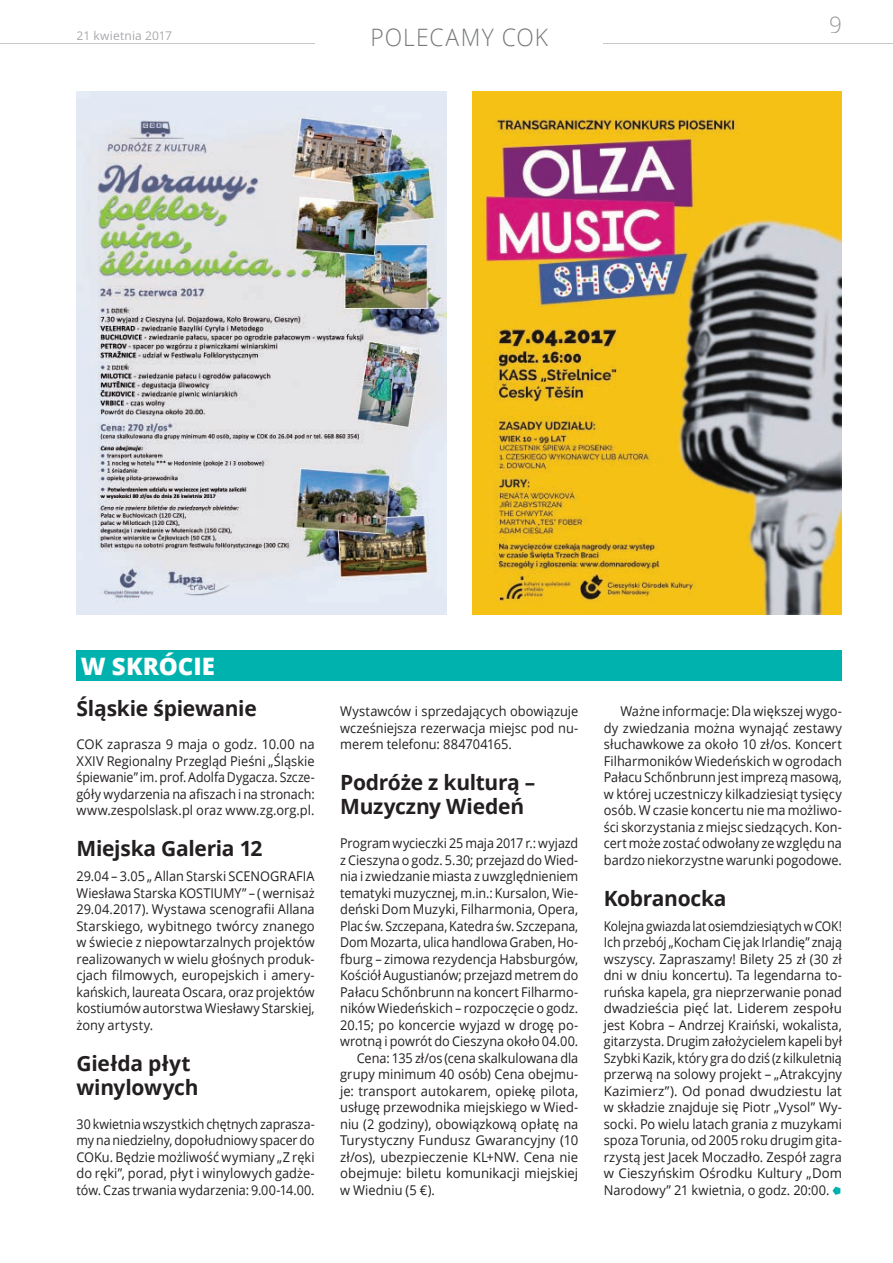
<style>
.page{position:relative;width:893px;height:1263px;background:#fff}
.page>*{position:absolute;margin:0;border:0;box-sizing:border-box;transform-origin:0 0}
.t1{font:300 24px "Open Sans";letter-spacing:.05em;color:#76787b;scale:.95 1}
.t2{font:800 24px "Open Sans";color:#fff}
.t3{font:300 22.5px "Open Sans";color:#939598}
.t4{font:700 21px/24px "Open Sans";letter-spacing:-.015em;color:#231f20}
.t5{font:13.5px/16.5px "Open Sans";color:#231f20;text-align:justify;scale:.95 1}
.t6{font:13.5px/16.5px "Open Sans";color:#231f20;text-align:justify;scale:.9 1}
.t7{font:13.5px/16.5px "Open Sans";color:#231f20;text-align:justify;scale:.94 1}
.t8{font:13.5px/16.5px "Open Sans";color:#231f20;text-align:justify}
.t9{font:13.5px/16.5px "Open Sans";color:#231f20;text-align:justify;scale:.92 1}
.t10{font:13.5px "Open Sans";color:#231f20;scale:.93 1}
.t11{font:13.5px "Open Sans";color:#231f20;scale:.96 1}
.t12{font:12px "Open Sans";letter-spacing:.015em;color:#a8a9ad}
</style>
<div class="page">
<hr style="left:604px;top:43px;width:289px;height:1px;background:#c7c8ca">
<hr style="left:0;top:43px;width:315px;height:1px;background:#c7c8ca">
<img style="left:77px;top:92px;width:369px;height:523px">
<img style="left:472px;top:92px;width:370px;height:523px">
<div style="left:77px;top:650px;width:765px;height:30px;background:#00b2ad"></div>
<svg style="left:832px;top:1187px;width:8px;height:8px"></svg>
<p class="t12" style="left:77px;top:27px;width:97px">21 kwietnia 2017</p>
<h1 class="t1" style="left:370px;top:21px;width:188px">POLECAMY COK</h1>
<h2 class="t3" style="left:829px;top:9px;width:14px">9</h2>
<h1 class="t2" style="left:81px;top:648px;width:136px">W SKRÓCIE</h1>
<h3 class="t4" style="left:77px;top:696px;width:182px">Śląskie śpiewanie</h3>
<p class="t8" style="left:77px;top:736px;width:240px">COK zaprasza 9 maja o godz. 10.00 na XXIV Regionalny Przegląd Pieśni „Śląskie śpiewanie” im. prof. Adolfa Dygacza. Szcze&shy;góły wydarzenia na afiszach i na stronach: www.zespolslask.pl oraz www.zg.org.pl.</p>
<h3 class="t4" style="left:77px;top:836px;width:188px">Miejska Galeria 12</h3>
<p class="t7" style="left:77px;top:868px;width:255px">29.04 – 3.05 „ Allan Starski SCENOGRAFIA Wiesława Starska KOSTIUMY” – ( wernisaż 29.04.2017). Wystawa scenografii Allana Starskiego, wybitnego twórcy znanego w świecie z niepowtarzalnych projektów realizowanych w wielu głośnych produk&shy;cjach filmowych, europejskich i amery&shy;kańskich, laureata Oscara, oraz projektów kostiumów autorstwa Wiesławy Starskiej, żony artysty.</p>
<h3 class="t4" style="left:77px;top:1051px;width:123px">Giełda płyt winylowych</h3>
<p class="t9" style="left:77px;top:1115px;width:260px">30 kwietnia wszystkich chętnych zaprasza&shy;my na niedzielny, dopołudniowy spacer do COKu. Będzie możliwość wymiany „Z ręki do ręki”, porad, płyt i winylowych gadże&shy;tów. Czas trwania wydarzenia: 9.00-14.00.</p>
<p class="t5" style="left:340px;top:703px;width:252px">Wystawców i sprzedających obowiązuje wcześniejsza rezerwacja miejsc pod nu&shy;merem telefonu: 884704165.</p>
<h3 class="t4" style="left:340px;top:770px;width:197px">Podróże z kulturą –<br>Muzyczny Wiedeń</h3>
<p class="t10" style="left:340px;top:834px;width:258px">Program wycieczki 25 maja 2017 r.: wyjazd</p>
<p class="t7" style="left:340px;top:851px;width:255px">z Cieszyna o godz. 5.30; przejazd do Wied-</p>
<p class="t7" style="left:340px;top:868px;width:255px">nia i zwiedzanie miasta z uwzględnieniem</p>
<p class="t10" style="left:340px;top:884px;width:258px">tematyki muzycznej, m.in.: Kursalon, Wie-</p>
<p class="t5" style="left:340px;top:901px;width:252px">deński Dom Muzyki, Filharmonia, Opera,</p>
<p class="t9" style="left:340px;top:917px;width:260px">Plac św. Szczepana, Katedra św. Szczepana,</p>
<p class="t9" style="left:340px;top:934px;width:260px">Dom Mozarta, ulica handlowa Graben, Ho-</p>
<p class="t5" style="left:340px;top:950px;width:252px">fburg – zimowa rezydencja Habsburgów,</p>
<p class="t10" style="left:340px;top:966px;width:258px">Kościół Augustianów; przejazd metrem do</p>
<p class="t5" style="left:340px;top:983px;width:252px">Pałacu Schőnbrunn na koncert Filharmo-</p>
<p class="t5" style="left:340px;top:1000px;width:252px">ników Wiedeńskich – rozpoczęcie o godz.</p>
<p class="t5" style="left:340px;top:1016px;width:252px">20.15; po koncercie wyjazd w drogę po-</p>
<p class="t7" style="left:340px;top:1033px;width:255px">wrotną i powrót do Cieszyna około 04.00.</p>
<p class="t7" style="left:357px;top:1049px;width:237px">Cena: 135 zł/os (cena skalkulowana dla</p>
<p class="t5" style="left:340px;top:1066px;width:252px">grupy minimum 40 osób) Cena obejmu-</p>
<p class="t11" style="left:340px;top:1082px;width:250px">je: transport autokarem, opiekę pilota,</p>
<p class="t5" style="left:340px;top:1099px;width:252px">usługę przewodnika miejskiego w Wied-</p>
<p class="t5" style="left:340px;top:1115px;width:252px">niu (2 godziny), obowiązkową opłatę na</p>
<p class="t8" style="left:340px;top:1132px;width:240px">Turystyczny Fundusz Gwarancyjny (10</p>
<p class="t8" style="left:340px;top:1148px;width:240px">zł/os), ubezpieczenie KL+NW. Cena nie</p>
<p class="t8" style="left:340px;top:1165px;width:240px">obejmuje: biletu komunikacji miejskiej</p>
<p class="t5" style="left:340px;top:1181px;width:101px">w Wiedniu (5 €).</p>
<p class="t5" style="left:604px;top:703px;width:252px;text-indent:16px">Ważne informacje: Dla większej wygo&shy;dy zwiedzania można wynająć zestawy słuchawkowe za około 10 zł/os. Koncert Filharmoników Wiedeńskich w ogrodach Pałacu Schőnbrunn jest imprezą masową, w której uczestniczy kilkadziesiąt tysięcy osób. W czasie koncertu nie ma możliwo&shy;ści skorzystania z miejsc siedzących. Kon&shy;cert może zostać odwołany ze względu na bardzo niekorzystne warunki pogodowe.</p>
<h3 class="t4" style="left:604px;top:886px;width:124px">Kobranocka</h3>
<p class="t6" style="left:604px;top:917px;width:266px">Kolejna gwiazda lat osiemdziesiątych w COK!<br>Ich przebój „Kocham Cię jak Irlandię” znają wszyscy. Zapraszamy! Bilety 25 zł (30 zł dni w dniu koncertu). Ta legendarna to&shy;ruńska kapela, gra nieprzerwanie ponad dwadzieścia pięć lat. Liderem zespołu jest Kobra – Andrzej Kraiński, wokalista, gitarzysta. Drugim założycielem kapeli był Szybki Kazik, który gra do dziś (z kilkuletnią przerwą na solowy projekt – „Atrakcyjny Kazimierz”). Od ponad dwudziestu lat w składzie znajduje się Piotr „Vysol” Wy&shy;socki. Po wielu latach grania z muzykami spoza Torunia, od 2005 roku drugim gita&shy;rzystą jest Jacek Moczadło. Zespół zagra w Cieszyńskim Ośrodku Kultury „Dom Narodowy” 21 kwietnia, o godz. 20:00.</p>
</div>
